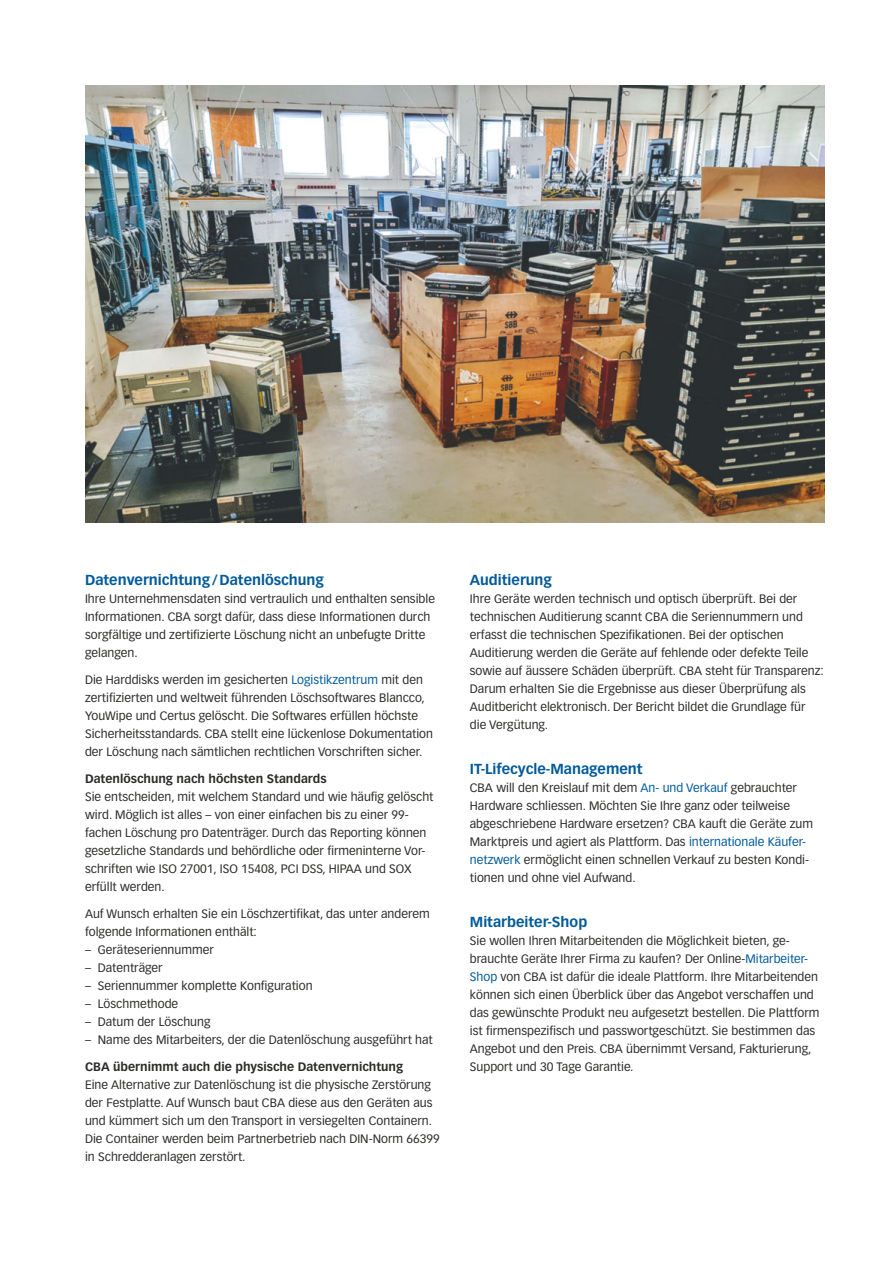
<style>
.page{position:relative;width:893px;height:1263px;background:#fff}
.page>*{position:absolute;margin:0;border:0;box-sizing:border-box;transform-origin:0 0}
.t1{font:700 14.25px "Vectora LH";color:#005a99}
.t2{font:12px/18px "Vectora LH";color:#2b2b29}
.t3{font:700 12px "Vectora LH";color:#2b2b29}
.s1{color:#005a99}
</style>
<div class="page">
<img style="left:85px;top:85px;width:740px;height:437px">
<p class="t1" style="left:85px;top:571px;width:240px">Datenvernichtung/Datenlöschung</p>
<p class="t2" style="left:85px;top:590px;width:352px">Ihre Unternehmensdaten sind vertraulich und enthalten sensible Informationen. CBA sorgt dafür, dass diese Informationen durch sorgfältige und zertifizierte Löschung nicht an unbefugte Dritte gelangen.</p>
<p class="t2" style="left:85px;top:671px;width:349px">Die Harddisks werden im gesicherten <span class="s1">Logistikzentrum</span> mit den zertifizierten und weltweit führenden Löschsoftwares Blancco, YouWipe und Certus gelöscht. Die Softwares erfüllen höchste Sicherheitsstandards. CBA stellt eine lückenlose Dokumentation der Löschung nach sämtlichen rechtlichen Vorschriften sicher.</p>
<p class="t3" style="left:85px;top:771px;width:243px">Datenlöschung nach höchsten Standards</p>
<p class="t2" style="left:85px;top:788px;width:350px">Sie entscheiden, mit welchem Standard und wie häufig gelöscht wird. Möglich ist alles – von einer einfachen bis zu einer 99- fachen Löschung pro Datenträger. Durch das Reporting können gesetzliche Standards und behördliche oder firmeninterne Vor&shy;schriften wie ISO 27001, ISO 15408, PCI DSS, HIPAA und SOX erfüllt werden.</p>
<p class="t2" style="left:85px;top:905px;width:346px">Auf Wunsch erhalten Sie ein Löschzertifikat, das unter anderem folgende Informationen enthält:</p>
<p class="t2" style="left:85px;top:941px;width:130px">– Geräteseriennummer</p>
<p class="t2" style="left:85px;top:959px;width:79px">– Datenträger</p>
<p class="t2" style="left:85px;top:977px;width:229px">– Seriennummer komplette Konfiguration</p>
<p class="t2" style="left:85px;top:995px;width:95px">– Löschmethode</p>
<p class="t2" style="left:85px;top:1013px;width:127px">– Datum der Löschung</p>
<p class="t2" style="left:85px;top:1031px;width:349px">– Name des Mitarbeiters, der die Datenlöschung ausgeführt hat</p>
<p class="t3" style="left:85px;top:1059px;width:320px">CBA übernimmt auch die physische Datenvernichtung</p>
<p class="t2" style="left:85px;top:1076px;width:356px">Eine Alternative zur Datenlöschung ist die physische Zerstörung der Festplatte. Auf Wunsch baut CBA diese aus den Geräten aus und kümmert sich um den Transport in versiegelten Containern.<br>Die Container werden beim Partnerbetrieb nach DIN-Norm 66399 in Schredderanlagen zerstört.</p>
<p class="t1" style="left:470px;top:571px;width:84px">Auditierung</p>
<p class="t2" style="left:470px;top:590px;width:355px">Ihre Geräte werden technisch und optisch überprüft. Bei der technischen Auditierung scannt CBA die Seriennummern und erfasst die technischen Spezifikationen. Bei der optischen Auditierung werden die Geräte auf fehlende oder defekte Teile sowie auf äussere Schäden überprüft. CBA steht für Transparenz:<br>Darum erhalten Sie die Ergebnisse aus dieser Überprüfung als Auditbericht elektronisch. Der Bericht bildet die Grundlage für die Vergütung.</p>
<p class="t1" style="left:470px;top:760px;width:174px">IT-Lifecycle-Management</p>
<p class="t2" style="left:470px;top:779px;width:345px">CBA will den Kreislauf mit dem <span class="s1">An- und Verkauf</span> gebrauchter Hardware schliessen. Möchten Sie Ihre ganz oder teilweise abgeschriebene Hardware ersetzen? CBA kauft die Geräte zum Marktpreis und agiert als Plattform. Das <span class="s1">internationale Käufer&shy;netzwerk</span> ermöglicht einen schnellen Verkauf zu besten Kondi&shy;tionen und ohne viel Aufwand.</p>
<p class="t1" style="left:470px;top:913px;width:119px">Mitarbeiter-Shop</p>
<p class="t2" style="left:470px;top:932px;width:351px">Sie wollen Ihren Mitarbeitenden die Möglichkeit bieten, ge&shy;brauchte Geräte Ihrer Firma zu kaufen? Der Online-<span class="s1">Mitarbeiter-Shop</span> von CBA ist dafür die ideale Plattform. Ihre Mitarbeitenden können sich einen Überblick über das Angebot verschaffen und das gewünschte Produkt neu aufgesetzt bestellen. Die Plattform ist firmenspezifisch und passwortgeschützt. Sie bestimmen das Angebot und den Preis. CBA übernimmt Versand, Fakturierung, Support und 30 Tage Garantie.</p>
</div>
